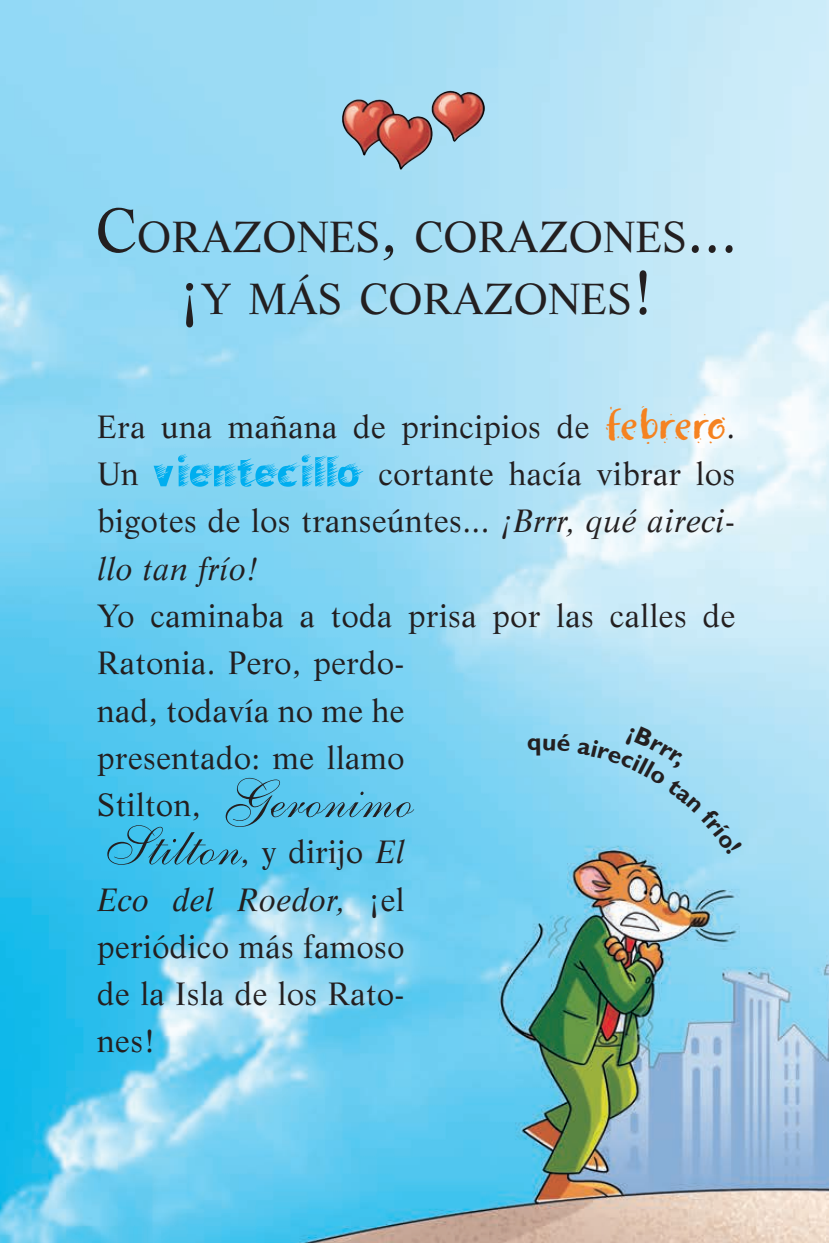
<style>
.page{position:relative;width:829px;height:1243px;background:#fff}
.page>*{position:absolute;margin:0;border:0;box-sizing:border-box;transform-origin:0 0}
.t1{font:45.68px "Life LT Std";color:#231f20}
.t2{font:42.52px/61.9px "Life LT Std";color:#231f20;text-align:center}
.t3{font:31.5px/47.2px "Life LT Std";letter-spacing:.015em;color:#231f20}
.s1{font-size:60.75px}
.s2{font-size:65.25px}
.s3{font-family:"Khaki Std 2";font-size:42.75px;color:#f58220}
.s4{font-style:italic}
.s5{font-family:"Shelley Allegro Script";font-size:54px}
</style>
<div class="page">
<img style="left:0;top:0;width:829px;height:1242px">
<svg style="left:154px;top:454px;width:209px;height:32px"></svg>
<img style="left:333px;top:80px;width:160px;height:97px">
<svg style="left:528px;top:733px;width:43px;height:22px"></svg>
<svg style="left:577px;top:725px;width:165px;height:130px"></svg>
<h2 class="t2" style="left:95px;top:206px;width:644px"><span class="s1">C</span>ORAZONES<span class="s1">,</span> CORAZONES<span class="s1">... ¡</span>Y MÁS CORAZONES<span class="s1">!</span></h2>
<h1 class="t1" style="left:372px;top:211px;width:87px"><span class="s2">T</span>IT</h1>
<p class="t3" style="left:97px;top:403px;width:639px">Era una mañana de principios de <span class="s3">febrero</span>.<br>Un</p>
<p class="t3" style="left:97px;top:450px;width:639px;text-align:justify;text-indent:281px">cortante hacía vibrar los bigotes de los transeúntes... <span class="s4">¡Brrr, qué aireci&shy;llo tan frío!</span></p>
<p class="t3" style="left:97px;top:592px;width:639px">Yo caminaba a toda prisa por las calles de<br>Ratonia. Pero, perdo-<br>nad, todavía no me he<br>presentado: me llamo<br>Stilton, <span class="s5">Geronimo<br>Stilton</span> , y dirijo <span class="s4">El<br>Eco del Roedor,</span> ¡el<br>periódico más famoso<br>de la Isla de los Rato-<br>nes!</p>
</div>
